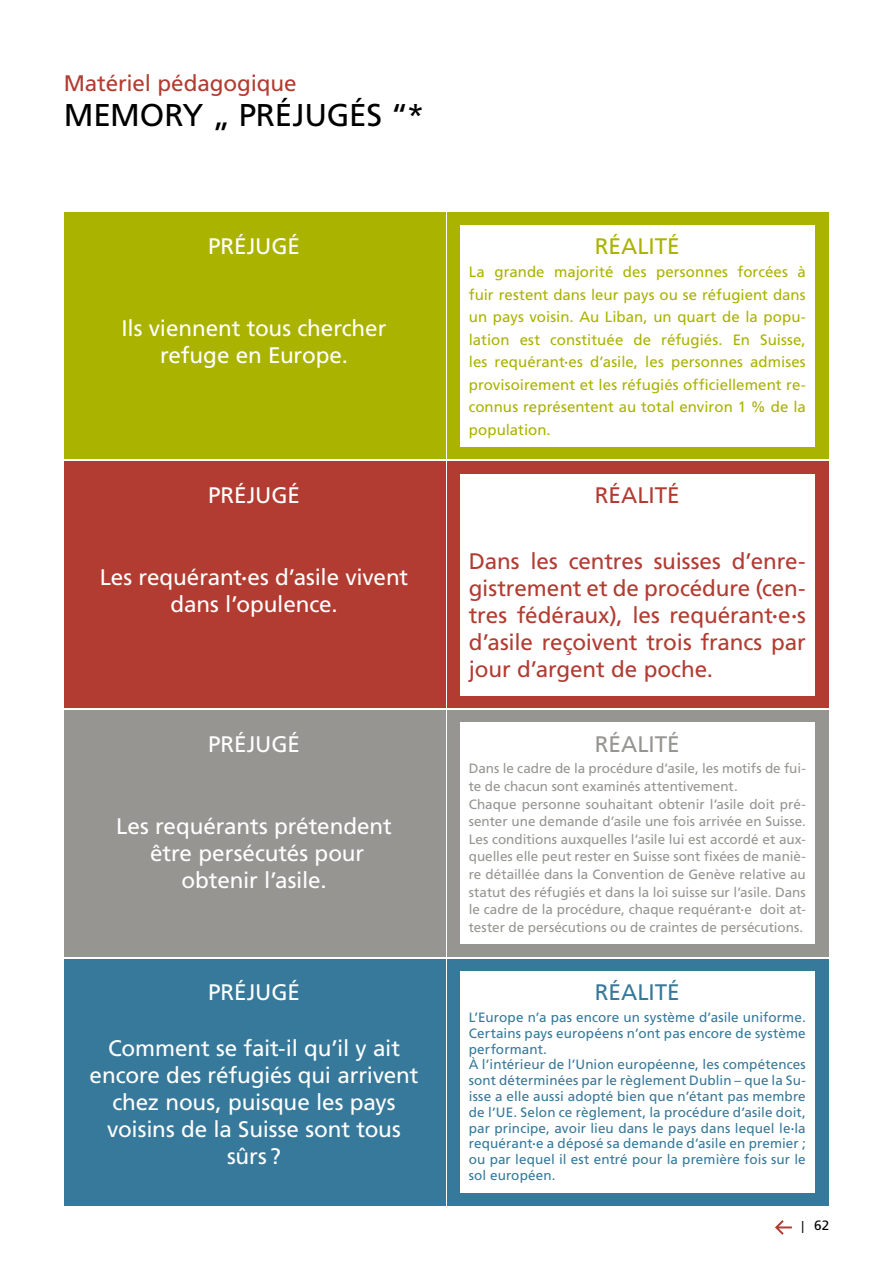
<style>
.page{position:relative;width:893px;height:1263px;background:#fff}
.page>*{position:absolute;margin:0;border:0;box-sizing:border-box;transform-origin:0 0}
.t1{font:31.5px "Frutiger LT Pro";letter-spacing:-.01em;color:#000}
.t2{font:22.5px/27px "Frutiger LT Pro";letter-spacing:-.005em;color:#fff;text-align:center}
.t3{font:22.5px/27px "Frutiger LT Pro";letter-spacing:-.005em;color:#b23c32;text-align:justify}
.t4{font:22.5px "Frutiger LT Pro";color:#aab300}
.t5{font:22.5px "Frutiger LT Pro";color:#969591}
.t6{font:22.5px "Frutiger LT Pro";color:#37799a}
.t7{font:15px/22.5px "Frutiger LT Pro";color:#aab300;text-align:justify}
.t8{font:13.5px/17.5px "Frutiger LT Pro";letter-spacing:-.005em;color:#969591}
.t9{font:13.5px/15.8px "Frutiger LT Pro";letter-spacing:.01em;color:#37799a}
.t10{font:13.5px "Frutiger LT Pro";color:#000}
.s1{font-weight:700}
.s2{font-size:12px}
</style>
<div class="page">
<svg style="left:775px;top:1220px;width:17px;height:15px"></svg>
<div style="left:448px;top:213px;width:381px;height:246px;background:#aab300"></div>
<div style="left:64px;top:213px;width:381px;height:246px;background:#aab300"></div>
<div style="left:460px;top:225px;width:354px;height:221px;background:#fff"></div>
<div style="left:448px;top:461px;width:381px;height:247px;background:#b23c32"></div>
<div style="left:64px;top:461px;width:381px;height:247px;background:#b23c32"></div>
<div style="left:460px;top:474px;width:354px;height:221px;background:#fff"></div>
<div style="left:448px;top:710px;width:381px;height:247px;background:#969591"></div>
<div style="left:64px;top:710px;width:381px;height:247px;background:#969591"></div>
<div style="left:460px;top:723px;width:354px;height:221px;background:#fff"></div>
<div style="left:448px;top:959px;width:381px;height:246px;background:#37799a"></div>
<div style="left:64px;top:959px;width:381px;height:246px;background:#37799a"></div>
<div style="left:460px;top:972px;width:354px;height:221px;background:#fff"></div>
<h2 class="t3" style="left:64px;top:70px;width:234px">Matériel pédagogique</h2>
<h1 class="t1" style="left:64px;top:96px;width:362px">MEMORY „ PRÉJUGÉS “*</h1>
<h2 class="t2" style="left:208px;top:233px;width:93px">PRÉJUGÉ</h2>
<h2 class="t2" style="left:122px;top:315px;width:266px">Ils viennent tous chercher refuge en Europe.</h2>
<h2 class="t2" style="left:208px;top:481px;width:93px">PRÉJUGÉ</h2>
<h2 class="t2" style="left:100px;top:564px;width:310px">Les requérant<span class="s1">·</span>es d’asile vivent dans l’opulence.</h2>
<h2 class="t2" style="left:208px;top:730px;width:93px">PRÉJUGÉ</h2>
<h2 class="t2" style="left:116px;top:812px;width:277px">Les requérants prétendent être persécutés pour obtenir l’asile.</h2>
<h2 class="t2" style="left:208px;top:979px;width:93px">PRÉJUGÉ</h2>
<h2 class="t2" style="left:90px;top:1034px;width:330px">Comment se fait-il qu’il y ait encore des réfugiés qui arrivent chez nous, puisque les pays voisins de la Suisse sont tous sûrs ?</h2>
<h2 class="t4" style="left:595px;top:233px;width:86px">RÉALITÉ</h2>
<p class="t7" style="left:469px;top:261px;width:338px">La grande majorité des personnes forcées à fuir restent dans leur pays ou se réfugient dans un pays voisin. Au Liban, un quart de la popu&shy;lation est constituée de réfugiés. En Suisse, les requérant<span class="s1">·</span>es d’asile, les personnes admises provisoirement et les réfugiés officiellement re&shy;connus représentent au total environ 1 % de la population.</p>
<h2 class="t3" style="left:595px;top:481px;width:86px">RÉALITÉ</h2>
<h2 class="t3" style="left:469px;top:548px;width:338px">Dans les centres suisses d’enre&shy;gistrement et de procédure (cen&shy;tres fédéraux), les requérant<span class="s1">·</span>e<span class="s1">·</span>s d’asile reçoivent trois francs par jour d’argent de poche.</h2>
<h2 class="t5" style="left:595px;top:730px;width:86px">RÉALITÉ</h2>
<p class="t8" style="left:469px;top:760px;width:338px">Dans le cadre de la procédure d’asile, les motifs de fui&shy;te de chacun sont examinés attentivement.<br>Chaque personne souhaitant obtenir l’asile doit pré&shy;senter une demande d’asile une fois arrivée en Suisse.<br>Les conditions auxquelles l’asile lui est accordé et aux&shy;quelles elle peut rester en Suisse sont fixées de maniè&shy;re détaillée dans la Convention de Genève relative au statut des réfugiés et dans la loi suisse sur l’asile. Dans le cadre de la procédure, chaque requérant<span class="s1">·</span>e doit at&shy;tester de persécutions ou de craintes de persécutions.</p>
<h2 class="t6" style="left:595px;top:979px;width:86px">RÉALITÉ</h2>
<p class="t9" style="left:469px;top:1010px;width:339px">L’Europe n’a pas encore un système d’asile uniforme.<br>Certains pays européens n’ont pas encore de système performant.<br>À l’intérieur de l’Union européenne, les compétences sont déterminées par le règlement Dublin – que la Su&shy;isse a elle aussi adopté bien que n’étant pas membre de l’UE. Selon ce règlement, la procédure d’asile doit, par principe, avoir lieu dans le pays dans lequel le<span class="s1">·</span>la requérant<span class="s1">·</span>e a déposé sa demande d’asile en premier ; ou par lequel il est entré pour la première fois sur le sol européen.</p>
<p class="t10" style="left:801px;top:1217px;width:29px"><span class="s2">|</span> 62</p>
</div>
